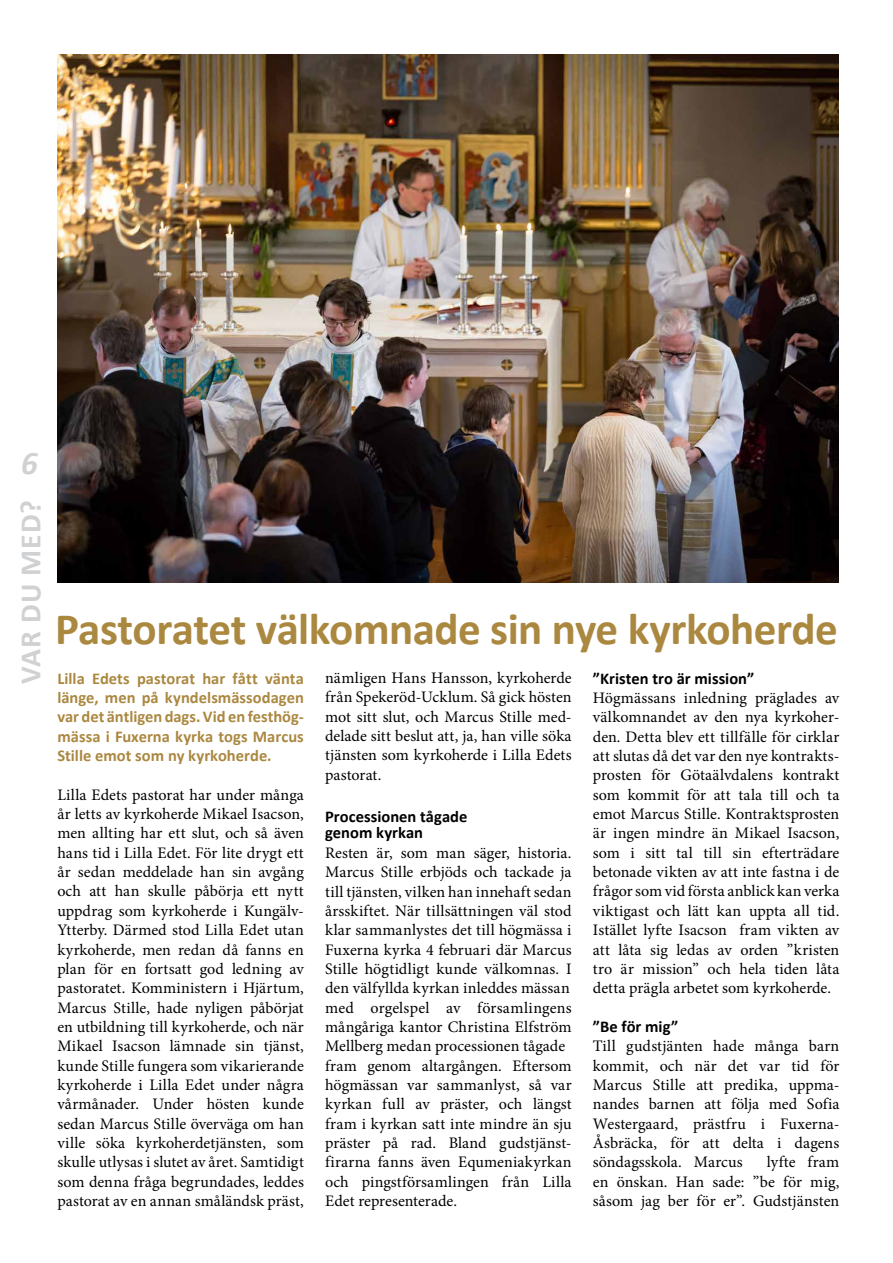
<style>
.page{position:relative;width:893px;height:1263px;background:#fff}
.page>*{position:absolute;margin:0;border:0;box-sizing:border-box;transform-origin:0 0}
.t1{font:700 45.15px "Calibri";letter-spacing:-.015em;color:#ab8840}
.t2{font:italic 700 33px "Calibri";color:#d0d1d2}
.t3{font:700 29.7px "Calibri";letter-spacing:.04em;color:#d0d1d2}
.t4{font:700 16.5px/19.4px "Calibri";color:#ab8840;text-align:justify}
.t5{font:700 16.5px/16.4px "Calibri";color:#000}
.t6{font:16.05px/19.4px "Minion Pro";letter-spacing:.005em;color:#000;text-align:justify}
</style>
<div class="page">
<img style="left:57px;top:54px;width:782px;height:529px">
<h2 class="t2" style="left:21px;top:442px;width:18px">6</h2>
<h3 class="t3" style="left:12px;top:684px;width:186px;rotate:-90deg">VAR DU MED?</h3>
<h1 class="t1" style="left:55px;top:600px;width:784px">Pastoratet välkomnade sin nye kyrkoherde</h1>
<p class="t4" style="left:57px;top:668px;width:248px">Lilla Edets pastorat har fått vänta länge, men på kyndelsmässodagen var det äntligen dags. Vid en festhög&shy;mässa i Fuxerna kyrka togs Marcus Stille emot som ny kyrkoherde.</p>
<p class="t6" style="left:57px;top:785px;width:248px">Lilla Edets pastorat har under många år letts av kyrkoherde Mikael Isacson, men allting har ett slut, och så även hans tid i Lilla Edet. För lite drygt ett år sedan meddelade han sin avgång och att han skulle påbörja ett nytt uppdrag som kyrkoherde i Kungälv-Ytterby. Därmed stod Lilla Edet utan kyrkoherde, men redan då fanns en plan för en fortsatt god ledning av pastoratet. Komministern i Hjärtum, Marcus Stille, hade nyligen påbörjat en utbildning till kyrkoherde, och när Mikael Isacson lämnade sin tjänst, kunde Stille fungera som vikarierande kyrkoherde i Lilla Edet under några vårmånader. Under hösten kunde sedan Marcus Stille överväga om han ville söka kyrkoherdetjänsten, som skulle utlysas i slutet av året. Samtidigt som denna fråga begrundades, leddes pastorat av en annan småländsk präst,</p>
<p class="t6" style="left:325px;top:668px;width:248px">nämligen Hans Hansson, kyrkoherde från Spekeröd-Ucklum. Så gick hösten mot sitt slut, och Marcus Stille med&shy;delade sitt beslut att, ja, han ville söka tjänsten som kyrkoherde i Lilla Edets pastorat.</p>
<p class="t5" style="left:325px;top:808px;width:144px">Processionen tågade genom kyrkan</p>
<p class="t6" style="left:325px;top:843px;width:248px;text-align:left">Resten är, som man säger, historia.<br>Marcus Stille erbjöds och tackade ja till tjänsten, vilken han innehaft sedan årsskiftet. När tillsättningen väl stod klar sammanlystes det till högmässa i Fuxerna kyrka 4 februari där Marcus Stille högtidligt kunde välkomnas. I den välfyllda kyrkan inleddes mässan med orgelspel av församlingens mångåriga kantor Christina Elfström Mellberg medan processionen tågade fram genom altargången. Eftersom högmässan var sammanlyst, så var kyrkan full av präster, och längst fram i kyrkan satt inte mindre än sju präster på rad. Bland gudstjänst&shy;firarna fanns även Equmeniakyrkan och pingstförsamlingen från Lilla Edet representerade.</p>
<p class="t5" style="left:593px;top:670px;width:163px">”Kristen tro är mission”</p>
<p class="t6" style="left:593px;top:688px;width:248px">Högmässans inledning präglades av välkomnandet av den nya kyrkoher&shy;den. Detta blev ett tillfälle för cirklar att slutas då det var den nye kontrakts&shy;prosten för Götaälvdalens kontrakt som kommit för att tala till och ta emot Marcus Stille. Kontraktsprosten är ingen mindre än Mikael Isacson, som i sitt tal till sin efterträdare betonade vikten av att inte fastna i de frågor som vid första anblick kan verka viktigast och lätt kan uppta all tid.<br>Istället lyfte Isacson fram vikten av att låta sig ledas av orden ”kristen tro är mission” och hela tiden låta detta prägla arbetet som kyrkoherde.</p>
<p class="t5" style="left:593px;top:1018px;width:87px">”Be för mig”</p>
<p class="t6" style="left:593px;top:1036px;width:248px">Till gudstjänten hade många barn kommit, och när det var tid för Marcus Stille att predika, uppma&shy;nandes barnen att följa med Sofia Westergaard, prästfru i Fuxerna-Åsbräcka, för att delta i dagens söndagsskola. Marcus</p>
<p class="t6" style="left:593px;top:1153px;width:248px;text-indent:174px">lyfte fram en önskan. Han sade: ”be för mig, såsom jag ber för er”. Gudstjänsten</p>
</div>
